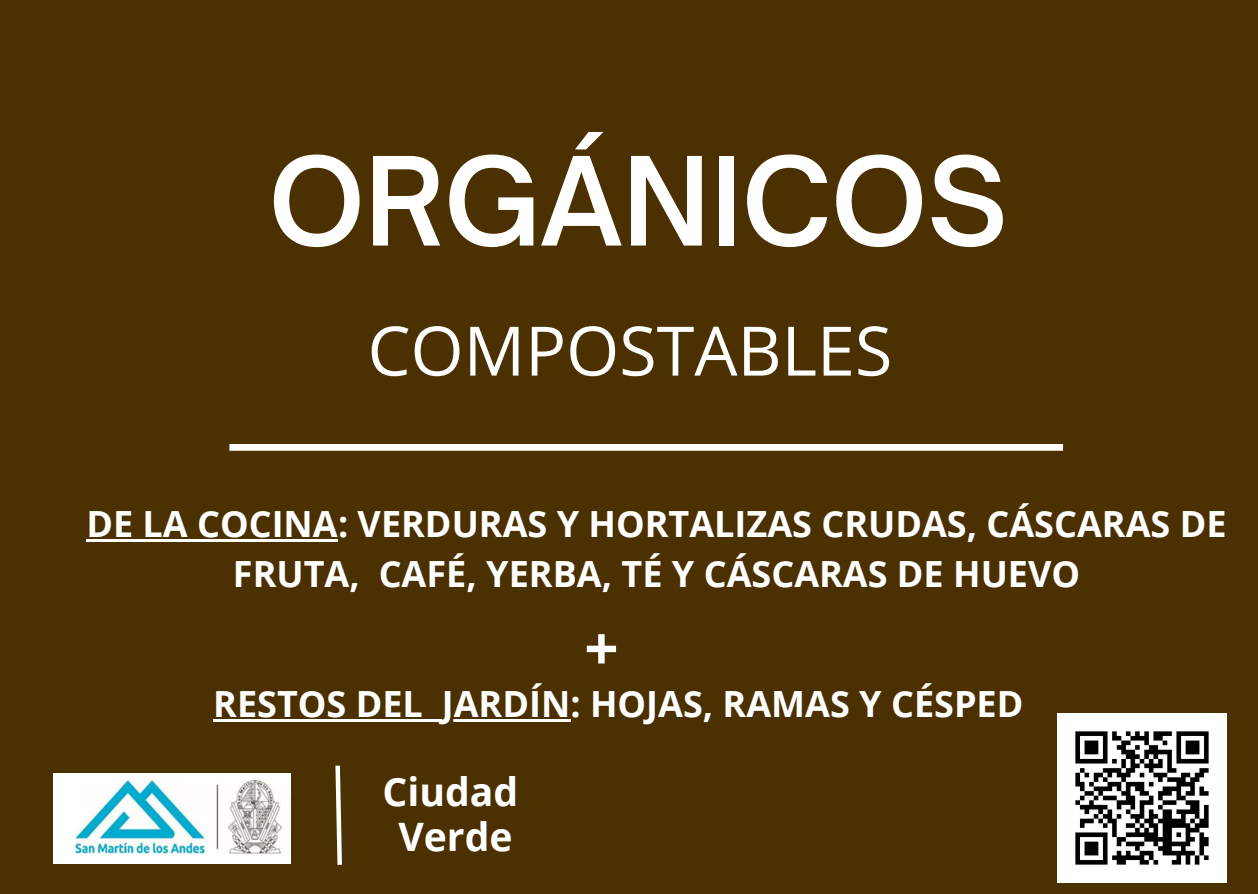
<style>
.page{position:relative;width:1258px;height:894px;background:#fff}
.page>*{position:absolute;margin:0;border:0;box-sizing:border-box;transform-origin:0 0}
.t1{font:600 117.3px "Open Sauce One";color:#fff}
.t2{font:68.1px "Open Sans";color:#fff}
.t3{font:700 60.3px "Open Sans";color:#fff}
.t4{font:700 39px "Open Sans";color:#fff}
.t5{font:700 36px/49.5px "Open Sans";color:#fff;text-align:center}
</style>
<div class="page">
<div style="left:0;top:0;width:1258px;height:893px;background:#4b3101"></div>
<div style="left:229px;top:444px;width:834px;height:6px;background:#fff"></div>
<hr style="left:86px;top:539px;width:252px;height:2px;background:#fff">
<hr style="left:213px;top:719px;width:210px;height:2px;background:#fff">
<svg style="left:423px;top:719px;width:19px;height:2px"></svg>
<hr style="left:442px;top:719px;width:128px;height:2px;background:#fff">
<img style="left:1057px;top:713px;width:169px;height:169px">
<img style="left:54px;top:773px;width:236px;height:90px">
<svg style="left:335px;top:765px;width:7px;height:100px"></svg>
<p class="t1" style="left:269px;top:128px;width:741px">ORGÁNICOS</p>
<p class="t2" style="left:367px;top:303px;width:526px">COMPOSTABLES</p>
<p class="t5" style="left:86px;top:498px;width:1141px">DE LA COCINA: VERDURAS Y HORTALIZAS CRUDAS, CÁSCARAS DE<br>FRUTA, CAFÉ, YERBA, TÉ Y CÁSCARAS DE HUEVO</p>
<p class="t3" style="left:584px;top:605px;width:36px">+</p>
<p class="t5" style="left:213px;top:678px;width:812px">RESTOS DEL JARDÍN: HOJAS, RAMAS Y CÉSPED</p>
<p class="t4" style="left:382px;top:764px;width:137px">Ciudad</p>
<p class="t4" style="left:398px;top:809px;width:116px">Verde</p>
</div>
